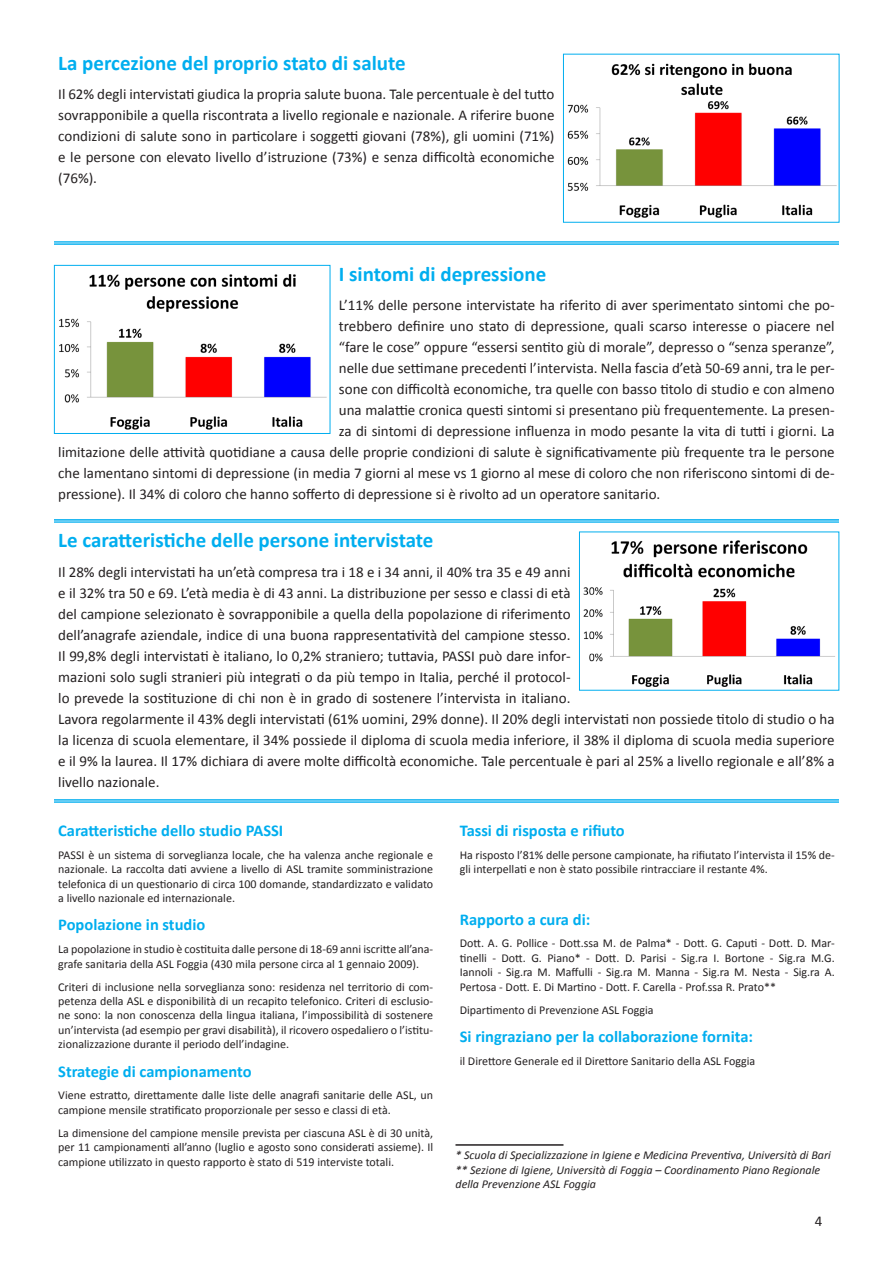
<style>
.page{position:relative;width:893px;height:1263px;background:#fff}
.page>*{position:absolute;margin:0;border:0;box-sizing:border-box;transform-origin:0 0}
.Titoli_paragrafi{font:700 21px "Calibri";color:#00aeef}
.Titolo_paragrafi_pic{font:700 16.5px "Calibri";color:#00aeef}
.testo_in_colonna{font:15px/21px "Calibri";color:#231f20}
.Page_numbers{font:15px "Calibri";color:#231f20}
.Testo_in_colonna_pic{font:12px/14.4px "Calibri";color:#231f20;text-align:justify}
.footnotes{font:italic 12px/14.4px "Calibri";color:#231f20}
</style>
<div class="page">
<hr style="left:455px;top:1144px;width:108px;height:2px;background:#231f20">
<img style="left:59px;top:274px;width:268px;height:156px">
<div style="left:54px;top:265px;width:276px;height:169px;border:1px solid #00aeef"></div>
<img style="left:583px;top:540px;width:252px;height:147px">
<hr style="left:54px;top:799px;width:785px;height:1px;background:#00aeef">
<hr style="left:54px;top:800px;width:785px;height:1px;background:#00aeef">
<hr style="left:54px;top:802px;width:785px;height:1px;background:#00aeef">
<img style="left:567px;top:63px;width:270px;height:155px">
<hr style="left:54px;top:241px;width:785px;height:1px;background:#00aeef">
<hr style="left:54px;top:243px;width:785px;height:1px;background:#00aeef">
<hr style="left:54px;top:244px;width:785px;height:1px;background:#00aeef">
<hr style="left:54px;top:519px;width:785px;height:1px;background:#00aeef">
<hr style="left:54px;top:520px;width:785px;height:1px;background:#00aeef">
<hr style="left:54px;top:522px;width:785px;height:1px;background:#00aeef">
<p class="Titoli_paragrafi" style="left:58px;top:50px;width:349px">La percezione del proprio stato di salute</p>
<p class="testo_in_colonna" style="left:58px;top:83px;width:498px;text-align:justify">Il 62% degli intervistati giudica la propria salute buona. Tale percentuale è del tutto sovrapponibile a quella riscontrata a livello regionale e nazionale. A riferire buone condizioni di salute sono in particolare i soggetti giovani (78%), gli uomini (71%) e le persone con elevato livello d’istruzione (73%) e senza difficoltà economiche (76%).</p>
<p class="Titoli_paragrafi" style="left:339px;top:261px;width:209px">I sintomi di depressione</p>
<p class="testo_in_colonna" style="left:339px;top:294px;width:497px">L’11% delle persone intervistate ha riferito di aver sperimentato sintomi che po-</p>
<p class="testo_in_colonna" style="left:339px;top:315px;width:497px">trebbero definire uno stato di depressione, quali scarso interesse o piacere nel</p>
<p class="testo_in_colonna" style="left:339px;top:336px;width:497px">“fare le cose” oppure “essersi sentito giù di morale”, depresso o “senza speranze”,</p>
<p class="testo_in_colonna" style="left:339px;top:357px;width:497px">nelle due settimane precedenti l’intervista. Nella fascia d’età 50-69 anni, tra le per-</p>
<p class="testo_in_colonna" style="left:339px;top:378px;width:497px">sone con difficoltà economiche, tra quelle con basso titolo di studio e con almeno</p>
<p class="testo_in_colonna" style="left:339px;top:399px;width:497px">una malattie cronica questi sintomi si presentano più frequentemente. La presen-</p>
<p class="testo_in_colonna" style="left:339px;top:420px;width:497px">za di sintomi di depressione influenza in modo pesante la vita di tutti i giorni. La</p>
<p class="testo_in_colonna" style="left:58px;top:441px;width:778px">limitazione delle attività quotidiane a causa delle proprie condizioni di salute è significativamente più frequente tra le persone</p>
<p class="testo_in_colonna" style="left:58px;top:462px;width:778px">che lamentano sintomi di depressione (in media 7 giorni al mese vs 1 giorno al mese di coloro che non riferiscono sintomi di de-</p>
<p class="testo_in_colonna" style="left:58px;top:483px;width:604px">pressione). Il 34% di coloro che hanno sofferto di depressione si è rivolto ad un operatore sanitario.</p>
<p class="Titoli_paragrafi" style="left:58px;top:527px;width:377px">Le caratteristiche delle persone intervistate</p>
<p class="testo_in_colonna" style="left:58px;top:561px;width:778px">Il 28% degli intervistati ha un’età compresa tra i 18 e i 34 anni, il 40% tra 35 e 49 anni<br>e il 32% tra 50 e 69. L’età media è di 43 anni. La distribuzione per sesso e classi di età<br>del campione selezionato è sovrapponibile a quella della popolazione di riferimento<br>dell’anagrafe aziendale, indice di una buona rappresentatività del campione stesso.<br>Il 99,8% degli intervistati è italiano, lo 0,2% straniero; tuttavia, PASSI può dare infor-<br>mazioni solo sugli stranieri più integrati o da più tempo in Italia, perché il protocol-<br>lo prevede la sostituzione di chi non è in grado di sostenere l’intervista in italiano.<br>Lavora regolarmente il 43% degli intervistati (61% uomini, 29% donne). Il 20% degli intervistati non possiede titolo di studio o ha la licenza di scuola elementare, il 34% possiede il diploma di scuola media inferiore, il 38% il diploma di scuola media superiore e il 9% la laurea. Il 17% dichiara di avere molte difficoltà economiche. Tale percentuale è pari al 25% a livello regionale e all’8% a livello nazionale.</p>
<p class="Titolo_paragrafi_pic" style="left:58px;top:820px;width:227px">Caratteristiche dello studio PASSI</p>
<p class="Testo_in_colonna_pic" style="left:58px;top:847px;width:376px">PASSI è un sistema di sorveglianza locale, che ha valenza anche regionale e nazionale. La raccolta dati avviene a livello di ASL tramite somministrazione telefonica di un questionario di circa 100 domande, standardizzato e validato a livello nazionale ed internazionale.</p>
<p class="Titolo_paragrafi_pic" style="left:58px;top:915px;width:149px">Popolazione in studio</p>
<p class="Testo_in_colonna_pic" style="left:58px;top:941px;width:376px">La popolazione in studio è costituita dalle persone di 18-69 anni iscritte all’ana&shy;grafe sanitaria della ASL Foggia (430 mila persone circa al 1 gennaio 2009).</p>
<p class="Testo_in_colonna_pic" style="left:58px;top:979px;width:376px">Criteri di inclusione nella sorveglianza sono: residenza nel territorio di com&shy;petenza della ASL e disponibilità di un recapito telefonico. Criteri di esclusio&shy;ne sono: la non conoscenza della lingua italiana, l’impossibilità di sostenere un’intervista (ad esempio per gravi disabilità), il ricovero ospedaliero o l’istitu&shy;zionalizzazione durante il periodo dell’indagine.</p>
<p class="Titolo_paragrafi_pic" style="left:58px;top:1061px;width:195px">Strategie di campionamento</p>
<p class="Testo_in_colonna_pic" style="left:58px;top:1088px;width:376px">Viene estratto, direttamente dalle liste delle anagrafi sanitarie delle ASL, un campione mensile stratificato proporzionale per sesso e classi di età.</p>
<p class="Testo_in_colonna_pic" style="left:58px;top:1125px;width:376px">La dimensione del campione mensile prevista per ciascuna ASL è di 30 unità, per 11 campionamenti all’anno (luglio e agosto sono considerati assieme). Il campione utilizzato in questo rapporto è stato di 519 interviste totali.</p>
<p class="Titolo_paragrafi_pic" style="left:460px;top:820px;width:167px">Tassi di risposta e rifiuto</p>
<p class="Testo_in_colonna_pic" style="left:460px;top:847px;width:376px">Ha risposto l’81% delle persone campionate, ha rifiutato l’intervista il 15% de&shy;gli interpellati e non è stato possibile rintracciare il restante 4%.</p>
<p class="Titolo_paragrafi_pic" style="left:460px;top:909px;width:132px">Rapporto a cura di:</p>
<p class="Testo_in_colonna_pic" style="left:460px;top:936px;width:376px">Dott. A. G. Pollice - Dott.ssa M. de Palma* - Dott. G. Caputi - Dott. D. Mar&shy;tinelli - Dott. G. Piano* - Dott. D. Parisi - Sig.ra I. Bortone - Sig.ra M.G.<br>Iannoli - Sig.ra M. Maffulli - Sig.ra M. Manna - Sig.ra M. Nesta - Sig.ra A.<br>Pertosa - Dott. E. Di Martino - Dott. F. Carella - Prof.ssa R. Prato**</p>
<p class="Testo_in_colonna_pic" style="left:460px;top:1002px;width:195px">Dipartimento di Prevenzione ASL Foggia</p>
<p class="Titolo_paragrafi_pic" style="left:460px;top:1026px;width:295px">Si ringraziano per la collaborazione fornita:</p>
<p class="Testo_in_colonna_pic" style="left:460px;top:1053px;width:297px">il Direttore Generale ed il Direttore Sanitario della ASL Foggia</p>
<p class="footnotes" style="left:455px;top:1147px;width:377px">* Scuola di Specializzazione in Igiene e Medicina Preventiva, Università di Bari</p>
<p class="footnotes" style="left:455px;top:1162px;width:366px">** Sezione di Igiene, Università di Foggia – Coordinamento Piano Regionale della Prevenzione ASL Foggia</p>
<p class="Page_numbers" style="left:815px;top:1212px;width:9px">4</p>
</div>
